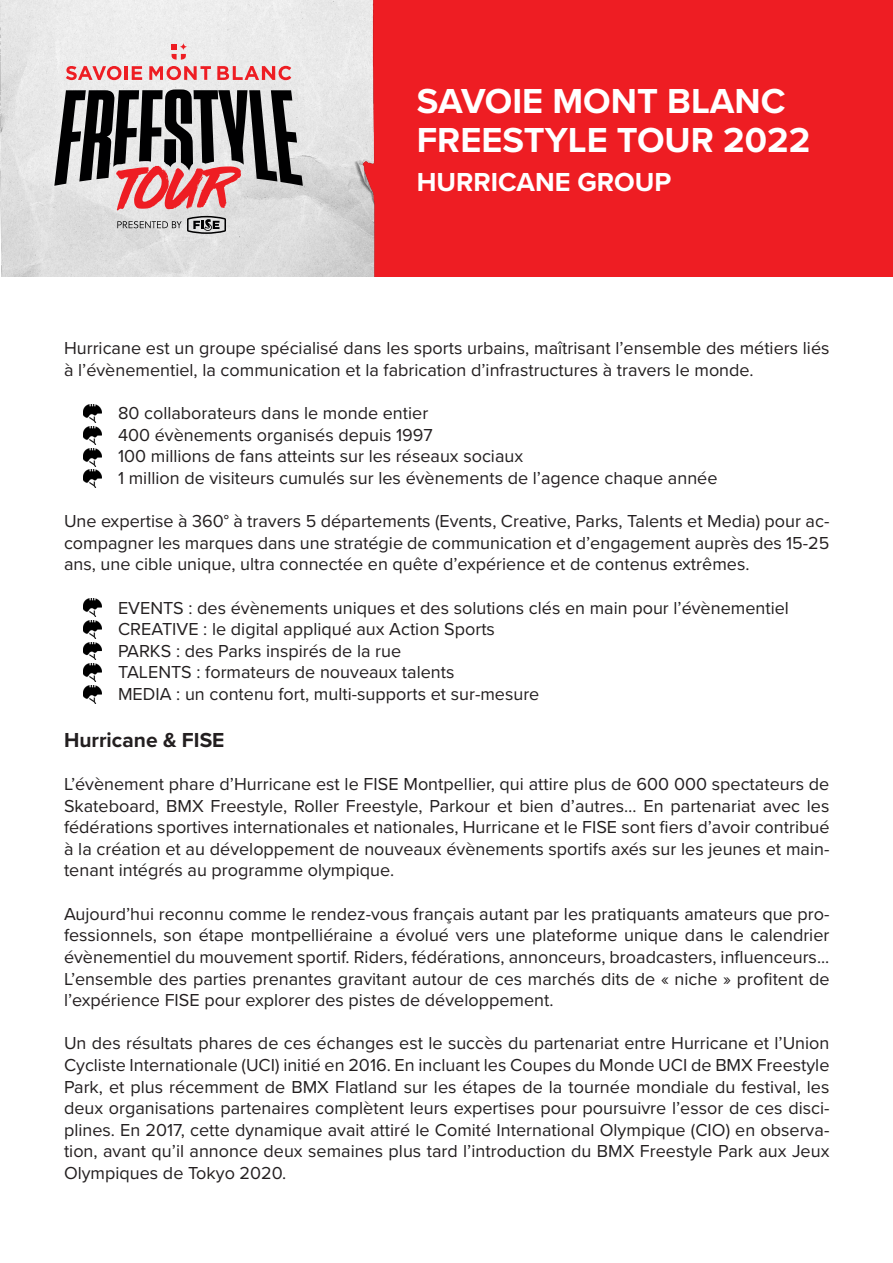
<style>
.page{position:relative;width:893px;height:1263px;background:#fff}
.page>*{position:absolute;margin:0;border:0;box-sizing:border-box;transform-origin:0 0}
.t1{font:700 36px/39px "Proxima Nova";color:#fff}
.t2{font:700 27px "Proxima Nova";color:#fff}
.Citations{font:700 21px "Proxima Nova";color:#231f20}
.Citations-2{font:18px/21.6px "Proxima Nova";color:#231f20;text-align:justify}
</style>
<div class="page">
<div style="left:325px;top:0;width:568px;height:276px;background:#ee1d23"></div>
<img style="left:0;top:0;width:374px;height:276px">
<svg style="left:172px;top:44px;width:14px;height:16px"></svg>
<svg style="left:179px;top:43px;width:8px;height:8px"></svg>
<svg style="left:149px;top:66px;width:62px;height:14px"></svg>
<svg style="left:66px;top:66px;width:55px;height:14px"></svg>
<hr style="left:125px;top:66px;width:3px;height:14px;background:#ee1d23">
<svg style="left:132px;top:66px;width:10px;height:14px"></svg>
<svg style="left:217px;top:66px;width:74px;height:14px"></svg>
<svg style="left:54px;top:89px;width:249px;height:121px;background:#8d797a"></svg>
<svg style="left:117px;top:216px;width:109px;height:18px;background:#aeaeae"></svg>
<img style="left:84px;top:405px;width:18px;height:18px">
<img style="left:84px;top:426px;width:18px;height:18px">
<img style="left:84px;top:448px;width:18px;height:18px">
<img style="left:84px;top:470px;width:18px;height:18px">
<img style="left:84px;top:599px;width:18px;height:18px">
<img style="left:84px;top:620px;width:18px;height:18px">
<img style="left:84px;top:642px;width:18px;height:18px">
<img style="left:84px;top:664px;width:18px;height:18px">
<img style="left:84px;top:685px;width:18px;height:18px">
<h1 class="t1" style="left:417px;top:81px;width:395px">SAVOIE MONT BLANC<br>FREESTYLE TOUR 2022</h1>
<h2 class="t2" style="left:417px;top:162px;width:256px">HURRICANE GROUP</h2>
<p class="Citations-2" style="left:64px;top:337px;width:767px">Hurricane est un groupe spécialisé dans les sports urbains, maîtrisant l’ensemble des métiers liés à l’évènementiel, la communication et la fabrication d’infrastructures à travers le monde.</p>
<p class="Citations-2" style="left:118px;top:402px;width:312px">80 collaborateurs dans le monde entier</p>
<p class="Citations-2" style="left:118px;top:423px;width:316px">400 évènements organisés depuis 1997</p>
<p class="Citations-2" style="left:118px;top:445px;width:407px">100 millions de fans atteints sur les réseaux sociaux</p>
<p class="Citations-2" style="left:118px;top:466px;width:601px">1 million de visiteurs cumulés sur les évènements de l’agence chaque année</p>
<p class="Citations-2" style="left:64px;top:510px;width:767px">Une expertise à 360° à travers 5 départements (Events, Creative, Parks, Talents et Media) pour ac&shy;compagner les marques dans une stratégie de communication et d’engagement auprès des 15-25 ans, une cible unique, ultra connectée en quête d’expérience et de contenus extrêmes.</p>
<p class="Citations-2" style="left:118px;top:596px;width:672px">EVENTS : des évènements uniques et des solutions clés en main pour l’évènementiel</p>
<p class="Citations-2" style="left:118px;top:618px;width:378px">CREATIVE : le digital appliqué aux Action Sports</p>
<p class="Citations-2" style="left:118px;top:639px;width:285px">PARKS : des Parks inspirés de la rue</p>
<p class="Citations-2" style="left:118px;top:661px;width:338px">TALENTS : formateurs de nouveaux talents</p>
<p class="Citations-2" style="left:118px;top:682px;width:423px">MEDIA : un contenu fort, multi-supports et sur-mesure</p>
<p class="Citations" style="left:64px;top:724px;width:162px">Hurricane &amp; FISE</p>
<p class="Citations-2" style="left:64px;top:772px;width:767px">L’évènement phare d’Hurricane est le FISE Montpellier, qui attire plus de 600 000 spectateurs de Skateboard, BMX Freestyle, Roller Freestyle, Parkour et bien d’autres… En partenariat avec les fédérations sportives internationales et nationales, Hurricane et le FISE sont fiers d’avoir contribué à la création et au développement de nouveaux évènements sportifs axés sur les jeunes et main&shy;tenant intégrés au programme olympique.</p>
<p class="Citations-2" style="left:64px;top:902px;width:767px">Aujourd’hui reconnu comme le rendez-vous français autant par les pratiquants amateurs que pro&shy;fessionnels, son étape montpelliéraine a évolué vers une plateforme unique dans le calendrier évènementiel du mouvement sportif. Riders, fédérations, annonceurs, broadcasters, influenceurs...<br>L’ensemble des parties prenantes gravitant autour de ces marchés dits de « niche » profitent de l’expérience FISE pour explorer des pistes de développement.</p>
<p class="Citations-2" style="left:64px;top:1032px;width:767px">Un des résultats phares de ces échanges est le succès du partenariat entre Hurricane et l’Union Cycliste Internationale (UCI) initié en 2016. En incluant les Coupes du Monde UCI de BMX Freestyle Park, et plus récemment de BMX Flatland sur les étapes de la tournée mondiale du festival, les deux organisations partenaires complètent leurs expertises pour poursuivre l’essor de ces disci&shy;plines. En 2017, cette dynamique avait attiré le Comité International Olympique (CIO) en observa&shy;tion, avant qu’il annonce deux semaines plus tard l’introduction du BMX Freestyle Park aux Jeux Olympiques de Tokyo 2020.</p>
</div>
